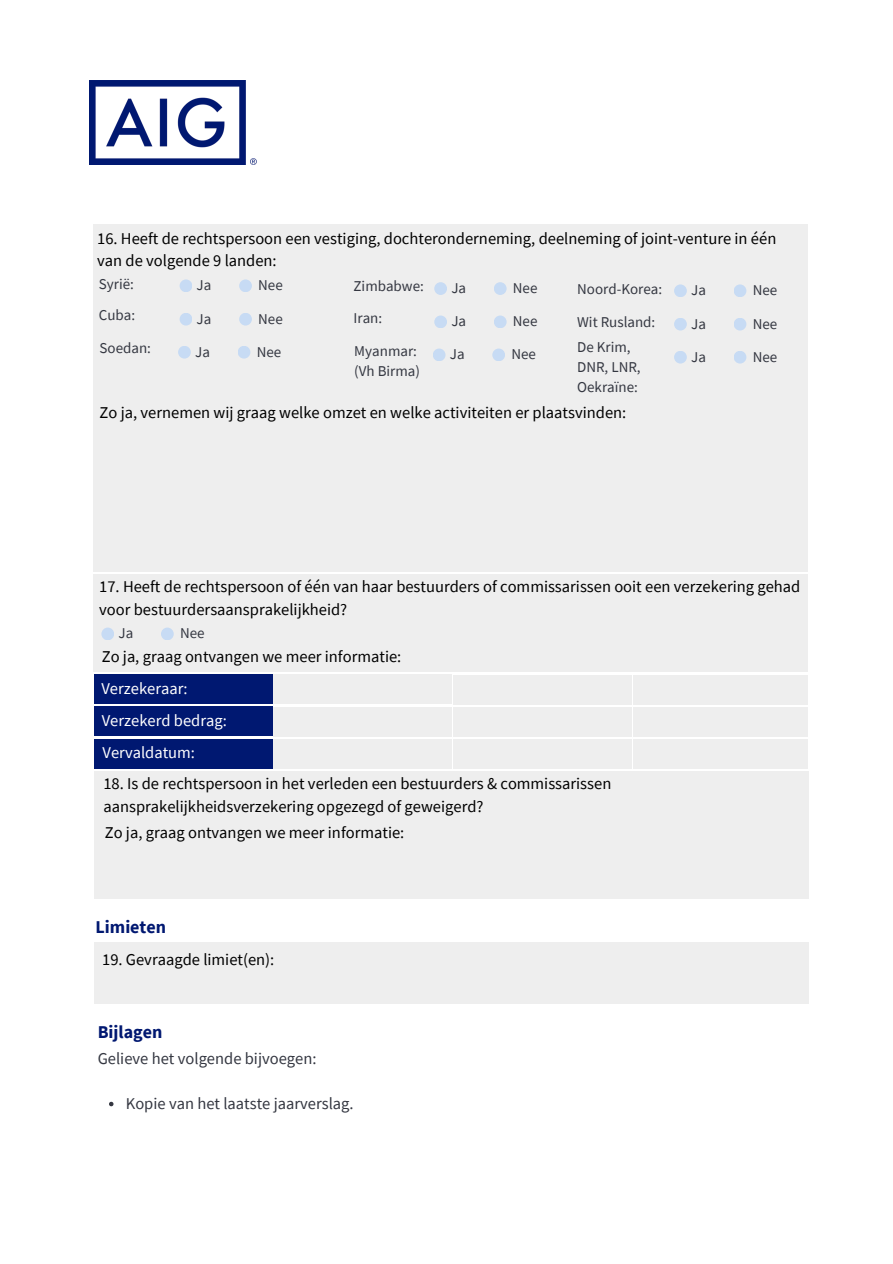
<style>
.page{position:relative;width:893px;height:1264px;background:#fff}
.page>*{position:absolute;margin:0;border:0;box-sizing:border-box;transform-origin:0 0}
.t1{font:700 18px "Source Sans Pro";color:#001871}
.t2{font:16.5px/22.5px "Source Sans Pro";color:#000}
.t3{font:16.5px "Source Sans Pro";color:#343741}
.t4{font:16.5px "Source Sans Pro";color:#fff}
.t5{font:15px "Source Sans Pro";color:#343741}
</style>
<div class="page">
<img style="left:89px;top:80px;width:168px;height:85px">
<div style="left:93px;top:224px;width:714px;height:348px;background:#eee"></div>
<div style="left:179px;top:279px;width:13px;height:13px;background:#c7dbf4;border-radius:50%"></div>
<div style="left:239px;top:279px;width:13px;height:13px;background:#c7dbf4;border-radius:50%"></div>
<div style="left:179px;top:313px;width:13px;height:12px;background:#c7dbf4;border-radius:50%"></div>
<div style="left:239px;top:313px;width:13px;height:12px;background:#c7dbf4;border-radius:50%"></div>
<div style="left:178px;top:346px;width:13px;height:12px;background:#c7dbf4;border-radius:50%"></div>
<div style="left:237px;top:346px;width:13px;height:12px;background:#c7dbf4;border-radius:50%"></div>
<div style="left:434px;top:282px;width:13px;height:13px;background:#c7dbf4;border-radius:50%"></div>
<div style="left:494px;top:282px;width:12px;height:13px;background:#c7dbf4;border-radius:50%"></div>
<div style="left:434px;top:315px;width:13px;height:13px;background:#c7dbf4;border-radius:50%"></div>
<div style="left:494px;top:315px;width:12px;height:13px;background:#c7dbf4;border-radius:50%"></div>
<div style="left:432px;top:348px;width:13px;height:13px;background:#c7dbf4;border-radius:50%"></div>
<div style="left:492px;top:348px;width:13px;height:13px;background:#c7dbf4;border-radius:50%"></div>
<div style="left:674px;top:284px;width:12px;height:13px;background:#c7dbf4;border-radius:50%"></div>
<div style="left:733px;top:284px;width:13px;height:13px;background:#c7dbf4;border-radius:50%"></div>
<div style="left:674px;top:318px;width:12px;height:12px;background:#c7dbf4;border-radius:50%"></div>
<div style="left:733px;top:318px;width:13px;height:12px;background:#c7dbf4;border-radius:50%"></div>
<div style="left:674px;top:351px;width:12px;height:12px;background:#c7dbf4;border-radius:50%"></div>
<div style="left:733px;top:351px;width:13px;height:12px;background:#c7dbf4;border-radius:50%"></div>
<div style="left:93px;top:574px;width:714px;height:97px;background:#eee"></div>
<div style="left:101px;top:627px;width:13px;height:13px;background:#c7dbf4;border-radius:50%"></div>
<div style="left:161px;top:627px;width:13px;height:13px;background:#c7dbf4;border-radius:50%"></div>
<div style="left:94px;top:674px;width:178px;height:30px;background:#001871"></div>
<div style="left:273px;top:674px;width:179px;height:30px;background:#eee"></div>
<div style="left:453px;top:674px;width:179px;height:30px;background:#eee"></div>
<div style="left:633px;top:674px;width:174px;height:30px;background:#eee"></div>
<div style="left:94px;top:706px;width:178px;height:30px;background:#001871"></div>
<div style="left:273px;top:706px;width:179px;height:30px;background:#eee"></div>
<div style="left:453px;top:706px;width:179px;height:30px;background:#eee"></div>
<div style="left:633px;top:707px;width:174px;height:30px;background:#eee"></div>
<div style="left:94px;top:739px;width:178px;height:30px;background:#001871"></div>
<div style="left:273px;top:739px;width:179px;height:30px;background:#eee"></div>
<div style="left:453px;top:739px;width:179px;height:30px;background:#eee"></div>
<div style="left:633px;top:739px;width:174px;height:30px;background:#eee"></div>
<div style="left:94px;top:771px;width:714px;height:128px;background:#eee"></div>
<div style="left:94px;top:942px;width:714px;height:61px;background:#eee"></div>
<svg style="left:109px;top:1101px;width:4px;height:5px"></svg>
<p class="t2" style="left:98px;top:224px;width:688px">9. Overweegt de rechtspersoon op korte termijn aandelen publiekelijk aan te bieden in Nederland of daarbuiten?</p>
<p class="t5" style="left:118px;top:278px;width:16px">Ja</p>
<p class="t2" style="left:97px;top:227px;width:680px">16. Heeft de rechtspersoon een vestiging, dochteronderneming, deelneming of joint-venture in één van de volgende 9 landen:</p>
<p class="t5" style="left:197px;top:275px;width:16px">Ja</p>
<p class="t5" style="left:258px;top:275px;width:26px">Nee</p>
<p class="t5" style="left:197px;top:309px;width:16px">Ja</p>
<p class="t5" style="left:258px;top:309px;width:26px">Nee</p>
<p class="t5" style="left:195px;top:342px;width:16px">Ja</p>
<p class="t5" style="left:257px;top:342px;width:26px">Nee</p>
<p class="t5" style="left:99px;top:274px;width:37px">Syrië:</p>
<p class="t5" style="left:99px;top:305px;width:38px">Cuba:</p>
<p class="t5" style="left:100px;top:338px;width:53px">Soedan:</p>
<p class="t5" style="left:353px;top:277px;width:72px">Zimbabwe:</p>
<p class="t5" style="left:353px;top:308px;width:30px">Iran:</p>
<p class="t5" style="left:354px;top:341px;width:64px">Myanmar:</p>
<p class="t5" style="left:354px;top:361px;width:67px">(Vh Birma)</p>
<p class="t5" style="left:577px;top:279px;width:86px">Noord-Korea:</p>
<p class="t5" style="left:577px;top:312px;width:80px">Wit Rusland:</p>
<p class="t5" style="left:577px;top:337px;width:55px">De Krim,</p>
<p class="t5" style="left:577px;top:357px;width:65px">DNR, LNR,</p>
<p class="t5" style="left:577px;top:377px;width:62px">Oekraïne:</p>
<p class="t5" style="left:451px;top:278px;width:16px">Ja</p>
<p class="t5" style="left:513px;top:278px;width:26px">Nee</p>
<p class="t5" style="left:451px;top:311px;width:16px">Ja</p>
<p class="t5" style="left:513px;top:311px;width:26px">Nee</p>
<p class="t5" style="left:450px;top:344px;width:16px">Ja</p>
<p class="t5" style="left:511px;top:344px;width:26px">Nee</p>
<p class="t5" style="left:691px;top:280px;width:16px">Ja</p>
<p class="t5" style="left:752px;top:280px;width:26px">Nee</p>
<p class="t5" style="left:691px;top:314px;width:16px">Ja</p>
<p class="t5" style="left:752px;top:314px;width:26px">Nee</p>
<p class="t5" style="left:691px;top:347px;width:16px">Ja</p>
<p class="t5" style="left:752px;top:347px;width:26px">Nee</p>
<p class="t2" style="left:100px;top:401px;width:528px">Zo ja, vernemen wij graag welke omzet en welke activiteiten er plaatsvinden:</p>
<p class="t2" style="left:99px;top:575px;width:702px">17. Heeft de rechtspersoon of één van haar bestuurders of commissarissen ooit een verzekering gehad voor bestuurdersaansprakelijkheid?</p>
<p class="t5" style="left:118px;top:623px;width:16px">Ja</p>
<p class="t5" style="left:180px;top:623px;width:26px">Nee</p>
<p class="t2" style="left:102px;top:645px;width:301px">Zo ja, graag ontvangen we meer informatie:</p>
<p class="t4" style="left:101px;top:677px;width:88px">Verzekeraar:</p>
<p class="t4" style="left:102px;top:710px;width:127px">Verzekerd bedrag:</p>
<p class="t4" style="left:103px;top:742px;width:94px">Vervaldatum:</p>
<p class="t2" style="left:103px;top:772px;width:509px">18. Is de rechtspersoon in het verleden een bestuurders &amp; commissarissen aansprakelijkheidsverzekering opgezegd of geweigerd?</p>
<p class="t2" style="left:105px;top:820px;width:301px">Zo ja, graag ontvangen we meer informatie:</p>
<p class="t1" style="left:96px;top:915px;width:72px">Limieten</p>
<p class="t2" style="left:102px;top:947px;width:174px">19. Gevraagde limiet(en):</p>
<p class="t1" style="left:98px;top:1019px;width:66px">Bijlagen</p>
<p class="t3" style="left:98px;top:1047px;width:220px">Gelieve het volgende bijvoegen:</p>
<p class="t3" style="left:126px;top:1092px;width:229px">Kopie van het laatste jaarverslag.</p>
</div>
